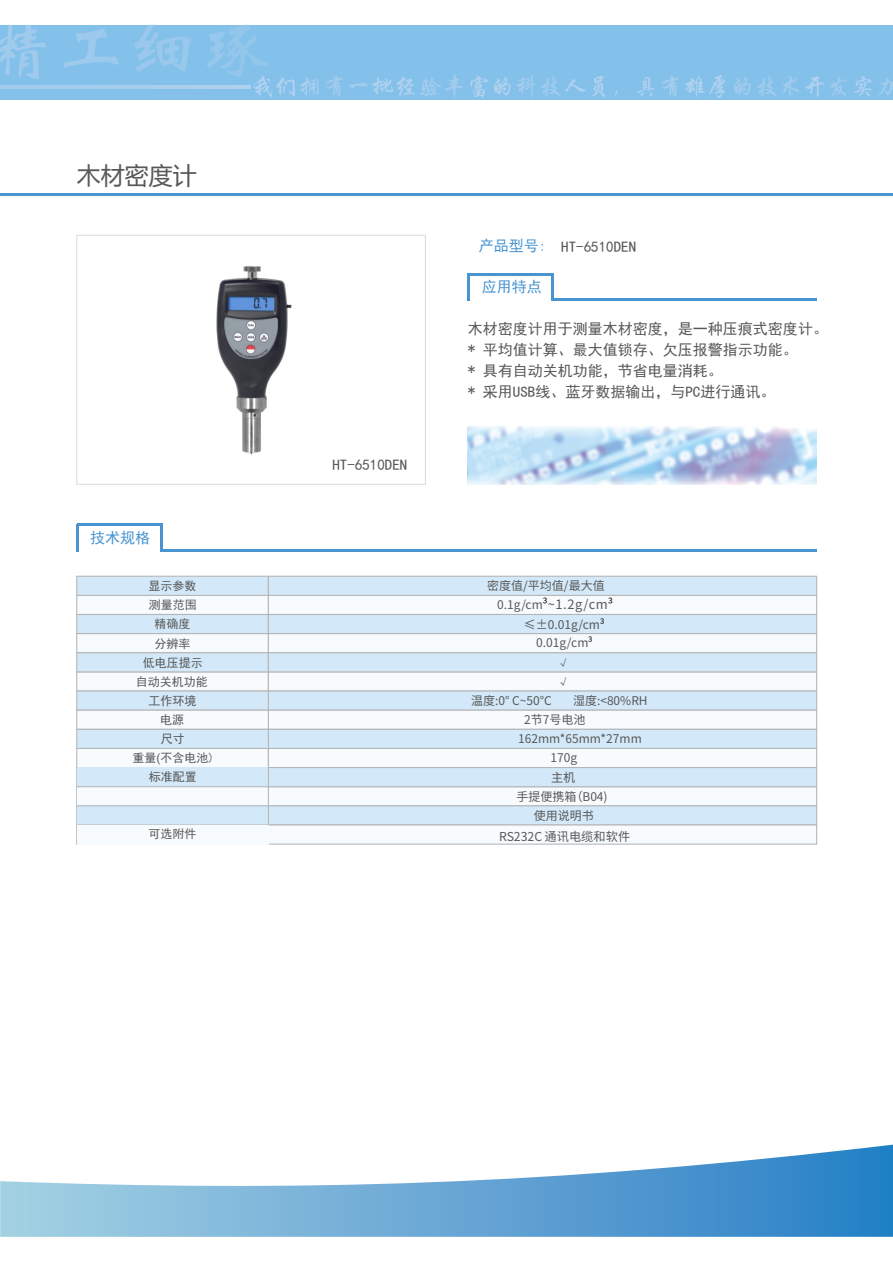
<style>
.page{position:relative;width:893px;height:1263px;background:#fff}
.page>*{position:absolute;margin:0;border:0;box-sizing:border-box;transform-origin:0 0}
.t1{font:24px "Microsoft Ya Hei";color:#595857}
.t2{font:15px/21px "Sim Hei";color:#595857}
.t3{font:15px "Sim Hei";color:#4794d1}
.t4{font:12.9px "Source Han Sans CN";color:#595857}
.t5{font:12.3px "Source Han Sans CN";color:#595857}
.t6{font:12px/18.9px "Source Han Sans CN";color:#595857;text-align:center}
.t7{font:12px/19px "Sim Hei";color:#595857;text-align:center}
.t8{font:12px/19.2px "N Sim Sun";color:#595857}
.s1{color:#4794d1}
.s2{color:#231916}
.s3{font-size:12px}
.s4{font-family:"Arial"}
</style>
<div class="page">
<div style="left:0;top:25px;width:893px;height:74px;background:#83c1eb"></div>
<svg style="left:0;top:1144px;width:893px;height:93px"></svg>
<svg style="left:0;top:25px;width:159px;height:54px"></svg>
<svg style="left:207px;top:25px;width:255px;height:73px"></svg>
<svg style="left:470px;top:75px;width:66px;height:23px"></svg>
<svg style="left:854px;top:76px;width:39px;height:20px"></svg>
<svg style="left:565px;top:75px;width:186px;height:23px"></svg>
<svg style="left:806px;top:76px;width:40px;height:21px"></svg>
<hr style="left:0;top:85px;width:250px;height:3px;background:#a8cded">
<hr style="left:0;top:194px;width:893px;height:2px;background:#4794d1">
<hr style="left:554px;top:299px;width:263px;height:2px;background:#4794d1">
<hr style="left:468px;top:273px;width:86px;height:2px;background:#4794d1">
<hr style="left:552px;top:273px;width:2px;height:28px;background:#4794d1">
<hr style="left:468px;top:273px;width:2px;height:28px;background:#4794d1">
<img style="left:216px;top:266px;width:76px;height:189px">
<div style="left:76px;top:235px;width:350px;height:250px;border:1px solid #dcdddd"></div>
<hr style="left:163px;top:549px;width:654px;height:2px;background:#4794d1">
<hr style="left:77px;top:524px;width:86px;height:2px;background:#4794d1">
<hr style="left:161px;top:524px;width:2px;height:27px;background:#4794d1">
<hr style="left:77px;top:524px;width:2px;height:27px;background:#4794d1">
<img style="left:468px;top:426px;width:349px;height:58px">
<svg style="left:76px;top:575px;width:742px;height:270px"></svg>
<hr style="left:77px;top:805px;width:191px;height:1px;background:#b5b5b6">
<hr style="left:77px;top:786px;width:191px;height:1px;background:#b5b5b6">
<hr style="left:77px;top:824px;width:191px;height:1px;background:#b5b5b6">
<div style="left:77px;top:825px;width:191px;height:19px;background:#f7fbfe"></div>
<h1 class="t1" style="left:77px;top:164px;width:122px">木材密度计</h1>
<p class="t3" style="left:90px;top:530px;width:62px">技术规格</p>
<p class="t7" style="left:149px;top:576px;width:49px">显示参数</p>
<p class="t7" style="left:149px;top:595px;width:49px">测量范围</p>
<p class="t7" style="left:155px;top:614px;width:37px">精确度</p>
<p class="t7" style="left:154px;top:634px;width:37px">分辨率</p>
<p class="t2" style="left:332px;top:454px;width:77px">HT-6510DEN</p>
<p class="t2" style="left:479px;top:236px;width:159px"><span class="s1">产品型号:</span> HT-6510DEN</p>
<p class="t3" style="left:482px;top:279px;width:61px">应用特点</p>
<p class="t2" style="left:468px;top:318px;width:361px">木材密度计用于测量木材密度，是一种压痕式密度计。* 平均值计算、最大值锁存、欠压报警指示功能。<br>* 具有自动关机功能，节省电量消耗。<br>* 采用USB线、蓝牙数据输出，与PC进行通讯。</p>
<p class="t6" style="left:487px;top:576px;width:119px">密度值/平均值/最⼤值</p>
<p class="t6" style="left:524px;top:614px;width:83px">≤±0.01g/cm<span class="s2">³<br></span>0.01g/cm<span class="s2">³</span></p>
<p class="t4" style="left:497px;top:598px;width:117px"><span class="s3">0.1g/cm</span><span class="s2">³</span>~1.2g/cm<span class="s2">³</span></p>
<p class="t7" style="left:136px;top:653px;width:73px">低电压提示自动关机功能</p>
<p class="t8" style="left:557px;top:653px;width:13px">√ √</p>
<p class="t7" style="left:149px;top:691px;width:49px">工作环境</p>
<p class="t6" style="left:471px;top:691px;width:82px">温度:0° C~50°C</p>
<p class="t6" style="left:573px;top:691px;width:76px">湿度:&lt;80%RH</p>
<p class="t7" style="left:160px;top:710px;width:25px">电源</p>
<p class="t7" style="left:133px;top:748px;width:83px">重量<span class="s4">(</span>不含电池)</p>
<p class="t6" style="left:551px;top:748px;width:28px">170g</p>
<p class="t6" style="left:524px;top:710px;width:63px">2节7号电池</p>
<p class="t7" style="left:161px;top:729px;width:25px">尺寸</p>
<p class="t6" style="left:518px;top:729px;width:125px">162mm*65mm*27mm</p>
<p class="t7" style="left:149px;top:768px;width:50px">标准配置</p>
<p class="t5" style="left:551px;top:771px;width:26px">主机</p>
<p class="t6" style="left:534px;top:806px;width:61px">使⽤说明书</p>
<p class="t6" style="left:516px;top:786px;width:93px">⼿提便携箱（B04)</p>
<p class="t7" style="left:149px;top:824px;width:49px">可选附件</p>
<p class="t5" style="left:499px;top:830px;width:133px">RS232C 通讯电缆和软件</p>
</div>
